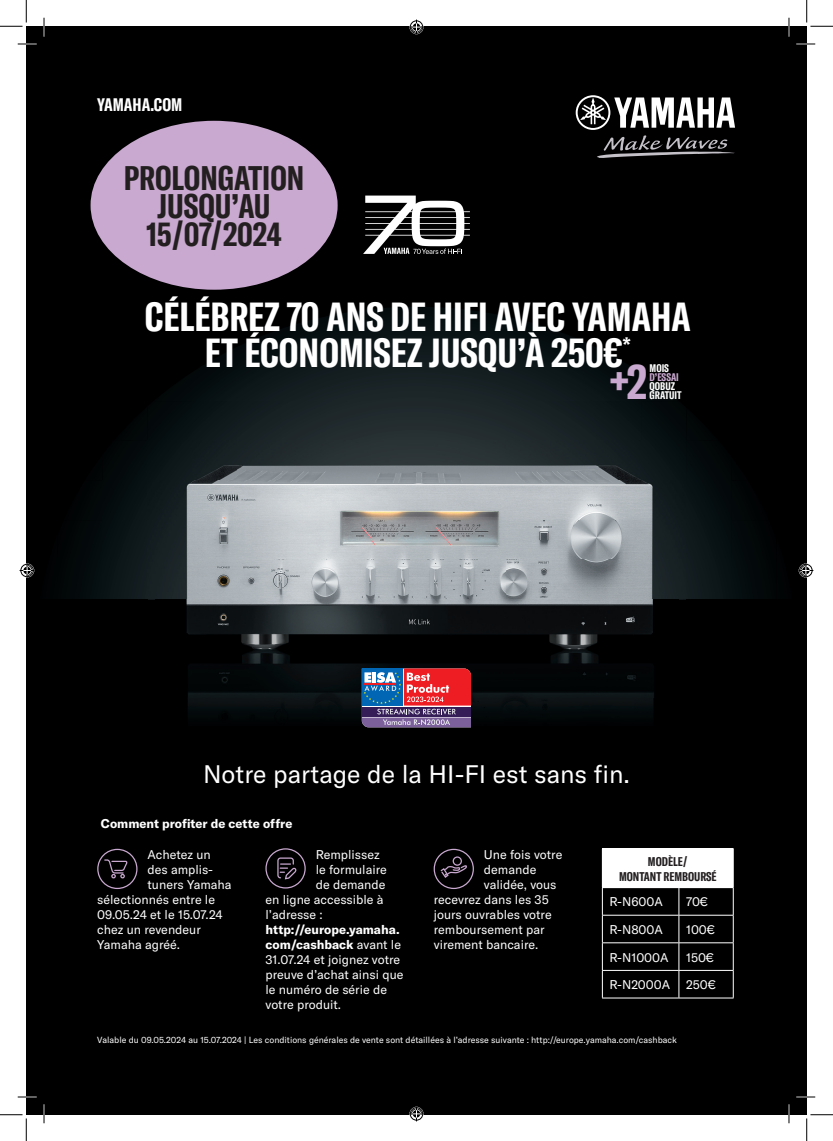
<style>
.page{position:relative;width:833px;height:1141px;background:#fff}
.page>*{position:absolute;margin:0;border:0;box-sizing:border-box;transform-origin:0 0}
.t1{font:700 extra-condensed 47.75px "GT America Y";color:#c9a9cf}
.t2{font:700 extra-condensed 40px/36.2px "GT America Y";color:#fff;text-align:center}
.t3{font:700 extra-condensed 33.62px/28px "GT America Y";color:#231f20;text-align:center}
.t4{font:25px "GT America Y";color:#fff}
.t5{font:700 extra-condensed 17.88px "GT America Y";color:#fff}
.t6{font:12.5px/15px "GT America Y";color:#fff}
.t7{font:700 12.5px "GT America Y";color:#fff}
.t8{font:700 extra-condensed 12.5px/15px "GT America Y";color:#231f20;text-align:center}
.t9{font:700 extra-condensed 10.88px "GT America Y";color:#fff}
.t10{font:700 extra-condensed 10.88px "GT America Y";color:#c9a9cf}
.t11{font:8.75px "GT America Y";color:#fff}
.s1{font-weight:700}
</style>
<div class="page">
<div style="left:26px;top:26px;width:780px;height:1082px;background:#000001"></div>
<svg style="left:173px;top:307px;width:487px;height:94px"></svg>
<div style="left:26px;top:599px;width:780px;height:515px;background:#000001"></div>
<svg style="left:575px;top:95px;width:159px;height:63px"></svg>
<img style="left:187px;top:600px;width:467px;height:284px">
<svg style="left:363px;top:195px;width:106px;height:59px"></svg>
<img style="left:143px;top:434px;width:4px;height:6px">
<img style="left:148px;top:401px;width:538px;height:39px">
<img style="left:116px;top:440px;width:601px;height:40px">
<img style="left:97px;top:480px;width:639px;height:40px">
<img style="left:75px;top:520px;width:683px;height:79px">
<img style="left:148px;top:599px;width:89px;height:33px">
<img style="left:237px;top:599px;width:359px;height:1px">
<img style="left:596px;top:599px;width:90px;height:33px">
<svg style="left:361px;top:668px;width:109px;height:59px;background:#985d7c"></svg>
<svg style="left:104px;top:859px;width:23px;height:20px"></svg>
<div style="left:97px;top:848px;width:40px;height:41px;border:1px solid #c9a9cf;border-radius:50%"></div>
<svg style="left:276px;top:856px;width:20px;height:24px"></svg>
<div style="left:265px;top:848px;width:40px;height:40px;border:1px solid #c9a9cf;border-radius:50%"></div>
<svg style="left:439px;top:855px;width:29px;height:23px"></svg>
<div style="left:433px;top:848px;width:40px;height:41px;border:1px solid #c9a9cf;border-radius:50%"></div>
<div style="left:602px;top:848px;width:130px;height:39px;background:#fff"></div>
<hr style="left:601px;top:914px;width:77px;height:1px;background:#fff">
<hr style="left:678px;top:914px;width:55px;height:1px;background:#fff">
<hr style="left:601px;top:942px;width:77px;height:1px;background:#fff">
<hr style="left:678px;top:942px;width:55px;height:1px;background:#fff">
<hr style="left:601px;top:970px;width:77px;height:1px;background:#fff">
<svg style="left:601px;top:888px;width:1px;height:109px"></svg>
<hr style="left:678px;top:970px;width:55px;height:1px;background:#fff">
<svg style="left:678px;top:888px;width:1px;height:109px"></svg>
<svg style="left:732px;top:888px;width:1px;height:109px"></svg>
<hr style="left:601px;top:997px;width:77px;height:1px;background:#fff">
<hr style="left:678px;top:997px;width:55px;height:1px;background:#fff">
<hr style="left:601px;top:848px;width:1px;height:39px;background:#fff">
<hr style="left:732px;top:848px;width:1px;height:39px;background:#fff">
<hr style="left:601px;top:887px;width:77px;height:1px;background:#fff">
<hr style="left:678px;top:887px;width:55px;height:1px;background:#fff">
<div style="left:90px;top:121px;width:247px;height:169px;background:#c9a9cf;border-radius:50%"></div>
<svg style="left:18px;top:43px;width:18px;height:2px"></svg>
<svg style="left:796px;top:43px;width:18px;height:2px"></svg>
<svg style="left:18px;top:1096px;width:18px;height:1px"></svg>
<svg style="left:796px;top:1096px;width:18px;height:1px"></svg>
<svg style="left:43px;top:18px;width:2px;height:18px"></svg>
<svg style="left:43px;top:1104px;width:2px;height:19px"></svg>
<svg style="left:788px;top:18px;width:1px;height:18px"></svg>
<svg style="left:787px;top:1104px;width:2px;height:19px"></svg>
<svg style="left:0;top:0;width:27px;height:27px"></svg>
<svg style="left:0;top:1114px;width:27px;height:26px"></svg>
<svg style="left:806px;top:0;width:26px;height:27px"></svg>
<svg style="left:806px;top:1114px;width:26px;height:26px"></svg>
<svg style="left:409px;top:20px;width:15px;height:15px"></svg>
<svg style="left:409px;top:1106px;width:15px;height:15px"></svg>
<svg style="left:20px;top:563px;width:15px;height:15px"></svg>
<svg style="left:798px;top:563px;width:14px;height:15px"></svg>
<h3 class="t5" style="left:97px;top:94px;width:87px">YAMAHA.COM</h3>
<h3 class="t3" style="left:124px;top:164px;width:182px">PROLONGATION<br>JUSQU’AU<br>15/07/2024</h3>
<h2 class="t2" style="left:145px;top:298px;width:547px">CÉLÉBREZ 70 ANS DE HIFI AVEC YAMAHA<br>ET ÉCONOMISEZ JUSQU’À 250€<sup>*</sup></h2>
<p class="t9" style="left:649px;top:361px;width:21px">MOIS</p>
<p class="t10" style="left:649px;top:370px;width:31px">D’ESSAI</p>
<p class="t9" style="left:649px;top:379px;width:27px">QOBUZ</p>
<h1 class="t1" style="left:608px;top:353px;width:39px">+2</h1>
<p class="t9" style="left:649px;top:388px;width:34px">GRATUIT</p>
<h3 class="t4" style="left:203px;top:758px;width:428px">Notre partage de la HI-FI est sans fin.</h3>
<p class="t7" style="left:101px;top:815px;width:193px">Comment profiter de cette offre</p>
<p class="t6" style="left:483px;top:846px;width:80px">Une fois votre</p>
<p class="t6" style="left:483px;top:861px;width:54px">demande</p>
<p class="t6" style="left:483px;top:876px;width:74px">validée, vous</p>
<p class="t6" style="left:433px;top:891px;width:116px">recevrez dans les 35</p>
<p class="t6" style="left:433px;top:906px;width:119px">jours ouvrables votre</p>
<p class="t6" style="left:433px;top:921px;width:112px">remboursement par</p>
<p class="t6" style="left:433px;top:936px;width:106px">virement bancaire.</p>
<p class="t6" style="left:147px;top:846px;width:65px">Achetez un</p>
<p class="t6" style="left:147px;top:861px;width:67px">des amplis-</p>
<p class="t6" style="left:147px;top:876px;width:86px">tuners Yamaha</p>
<p class="t6" style="left:97px;top:891px;width:119px">sélectionnés entre le</p>
<p class="t6" style="left:97px;top:906px;width:127px">09.05.24 et le 15.07.24</p>
<p class="t6" style="left:97px;top:921px;width:105px">chez un revendeur</p>
<p class="t6" style="left:97px;top:936px;width:84px">Yamaha agréé.</p>
<p class="t6" style="left:315px;top:846px;width:65px">Remplissez</p>
<p class="t6" style="left:315px;top:861px;width:73px">le formulaire</p>
<p class="t6" style="left:315px;top:876px;width:71px">de demande</p>
<p class="t6" style="left:265px;top:891px;width:120px">en ligne accessible à</p>
<p class="t6" style="left:265px;top:906px;width:59px">l’adresse :</p>
<p class="t6" style="left:265px;top:921px;width:139px"><span class="s1">http://europe.yamaha. com/cashback</span> avant le<br>31.07.24 et joignez votre preuve d’achat ainsi que le numéro de série de votre produit.</p>
<p class="t11" style="left:97px;top:1034px;width:580px">Valable du 09.05.2024 au 15.07.2024 | Les conditions générales de vente sont détaillées à l’adresse suivante : http://europe.yamaha.com/cashback</p>
<p class="t8" style="left:618px;top:853px;width:99px">MODÈLE/<br>MONTANT REMBOURSÉ</p>
<p class="t6" style="left:609px;top:894px;width:55px">R-N600A</p>
<p class="t6" style="left:685px;top:894px;width:23px">70€</p>
<p class="t6" style="left:609px;top:921px;width:55px">R-N800A</p>
<p class="t6" style="left:685px;top:921px;width:30px">100€</p>
<p class="t6" style="left:609px;top:949px;width:61px">R-N1000A</p>
<p class="t6" style="left:685px;top:949px;width:29px">150€</p>
<p class="t6" style="left:609px;top:977px;width:62px">R-N2000A</p>
<p class="t6" style="left:685px;top:977px;width:31px">250€</p>
</div>
